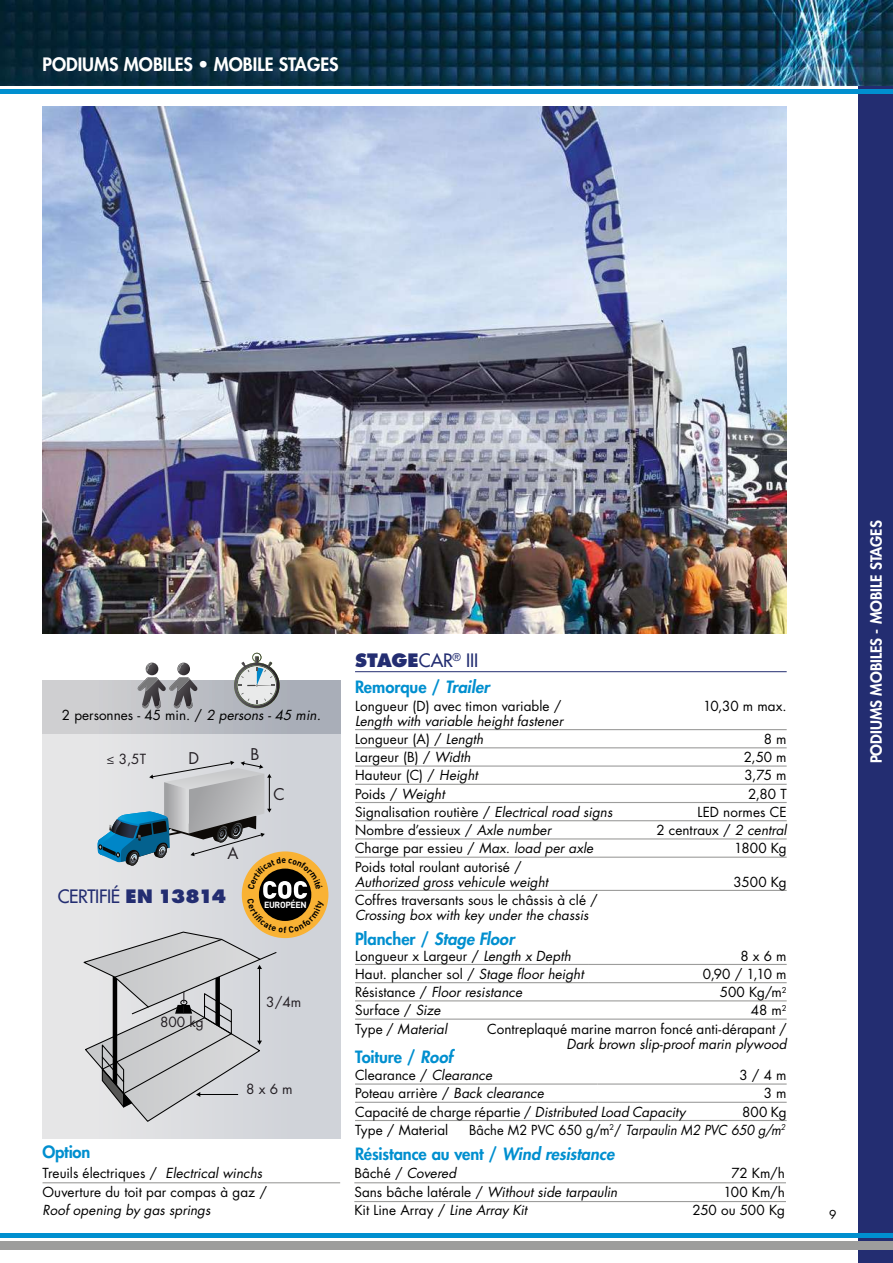
<style>
.page{position:relative;width:893px;height:1263px;background:#fff}
.page>*{position:absolute;margin:0;border:0;box-sizing:border-box;transform-origin:0 0}
.t1{font:18px "Futura";letter-spacing:-.015em;color:#232d71}
.t2{font:800 18px "Futura";color:#fff}
.t3{font:800 16.5px "Futura";letter-spacing:-.01em;color:#008fcf}
.t4{font:italic 800 16.5px "Futura";color:#008fcf}
.t5{font:15.75px "Futura";color:#241f24}
.t6{font:800 15px "Futura";color:#fff}
.t7{font:13.65px "Futura";color:#241f24}
.t8{font:13.5px/18.8px "Futura";letter-spacing:.005em;color:#000}
.t9{font:italic 13.5px "Futura";color:#000}
.t10{font:italic 13.5px "Futura";color:#000;scale:.95 1}
.t11{font:13.5px "Futura";letter-spacing:-.015em;color:#000}
.t12{font:12px "Futura";color:#000}
.t13{font:700 8.85px "DIN";letter-spacing:-.04em;color:#fff}
.s1{font-style:italic}
.s2{font-family:"Myriad Pro"}
.s3{font-weight:800}
.s4{font-style:normal}
</style>
<div class="page">
<div style="left:859px;top:0;width:34px;height:1263px;background:#232d71"></div>
<img style="left:43px;top:106px;width:744px;height:528px">
<div style="left:0;top:89px;width:893px;height:5px;background:#008fcf"></div>
<hr style="left:0;top:1233px;width:893px;height:4px;background:#008fcf">
<div style="left:0;top:1242px;width:893px;height:8px;background:#9d9d9c"></div>
<div style="left:43px;top:681px;width:297px;height:458px;background:linear-gradient(to right,#e9e8e9,#cbcfd5)"></div>
<div style="left:43px;top:681px;width:297px;height:52px;background:linear-gradient(to right,#d5d4d4,#a4a9b4)"></div>
<svg style="left:137px;top:663px;width:61px;height:45px"></svg>
<svg style="left:234px;top:653px;width:46px;height:55px"></svg>
<hr style="left:355px;top:671px;width:432px;height:1px;background:#232d71">
<hr style="left:355px;top:729px;width:285px;height:1px;background:#9d9d9c">
<hr style="left:640px;top:729px;width:147px;height:1px;background:#9d9d9c">
<hr style="left:355px;top:747px;width:285px;height:1px;background:#9d9d9c">
<hr style="left:640px;top:747px;width:147px;height:1px;background:#9d9d9c">
<hr style="left:355px;top:765px;width:285px;height:2px;background:#9d9d9c">
<hr style="left:640px;top:765px;width:147px;height:2px;background:#9d9d9c">
<hr style="left:355px;top:784px;width:285px;height:1px;background:#9d9d9c">
<hr style="left:640px;top:784px;width:147px;height:1px;background:#9d9d9c">
<hr style="left:355px;top:802px;width:285px;height:1px;background:#9d9d9c">
<hr style="left:640px;top:802px;width:147px;height:1px;background:#9d9d9c">
<hr style="left:355px;top:820px;width:285px;height:1px;background:#9d9d9c">
<hr style="left:640px;top:820px;width:147px;height:1px;background:#9d9d9c">
<hr style="left:355px;top:838px;width:285px;height:1px;background:#9d9d9c">
<hr style="left:640px;top:838px;width:147px;height:1px;background:#9d9d9c">
<hr style="left:355px;top:857px;width:285px;height:1px;background:#9d9d9c">
<hr style="left:640px;top:857px;width:147px;height:1px;background:#9d9d9c">
<hr style="left:355px;top:890px;width:285px;height:1px;background:#9d9d9c">
<hr style="left:640px;top:890px;width:147px;height:1px;background:#9d9d9c">
<hr style="left:355px;top:964px;width:234px;height:1px;background:#9d9d9c">
<hr style="left:589px;top:964px;width:198px;height:1px;background:#9d9d9c">
<hr style="left:355px;top:982px;width:234px;height:1px;background:#9d9d9c">
<hr style="left:589px;top:982px;width:198px;height:1px;background:#9d9d9c">
<hr style="left:355px;top:1000px;width:234px;height:1px;background:#9d9d9c">
<hr style="left:589px;top:1000px;width:198px;height:1px;background:#9d9d9c">
<hr style="left:355px;top:1018px;width:234px;height:2px;background:#9d9d9c">
<hr style="left:589px;top:1018px;width:198px;height:2px;background:#9d9d9c">
<hr style="left:355px;top:1083px;width:242px;height:1px;background:#9d9d9c">
<hr style="left:597px;top:1083px;width:190px;height:1px;background:#9d9d9c">
<hr style="left:355px;top:1102px;width:242px;height:1px;background:#9d9d9c">
<hr style="left:597px;top:1102px;width:190px;height:1px;background:#9d9d9c">
<hr style="left:355px;top:1120px;width:242px;height:1px;background:#9d9d9c">
<hr style="left:597px;top:1120px;width:190px;height:1px;background:#9d9d9c">
<hr style="left:354px;top:1182px;width:432px;height:1px;background:#9d9d9c">
<hr style="left:354px;top:1201px;width:432px;height:1px;background:#9d9d9c">
<hr style="left:43px;top:1182px;width:297px;height:1px;background:#9d9d9c">
<img style="left:0;top:0;width:893px;height:85px">
<svg style="left:81px;top:761px;width:243px;height:362px;background:#c2c3c2"></svg>
<h1 class="t2" style="left:43px;top:53px;width:298px">PODIUMS MOBILES • MOBILE STAGES</h1>
<p class="t8" style="left:62px;top:705px;width:260px">2 personnes - 45 min. / <span class="s1">2 persons - 45 min.</span></p>
<p class="t7" style="left:106px;top:749px;width:41px"><span class="s2">≤</span> 3,5T</p>
<p class="t5" style="left:189px;top:747px;width:12px">D</p>
<p class="t5" style="left:250px;top:743px;width:10px">B</p>
<p class="t5" style="left:273px;top:783px;width:13px">C</p>
<p class="t5" style="left:228px;top:843px;width:13px">A</p>
<h1 class="t1" style="left:58px;top:885px;width:170px">CERTIFIÉ <span class="s3">EN 13814</span></h1>
<p class="t13" style="left:264px;top:899px;width:44px">EUROPÉEN</p>
<p class="t7" style="left:160px;top:1013px;width:45px">800 kg</p>
<p class="t7" style="left:266px;top:993px;width:37px">3/4m</p>
<p class="t7" style="left:246px;top:1079px;width:48px">8 x 6 m</p>
<p class="t3" style="left:43px;top:1141px;width:49px">Option</p>
<p class="t8" style="left:43px;top:1163px;width:226px">Treuils électriques / <span class="s1">Electrical winchs<br></span>Ouverture du toit par compas à gaz /</p>
<p class="t9" style="left:43px;top:1201px;width:169px">Roof opening by gas springs</p>
<h1 class="t1" style="left:355px;top:649px;width:125px"><span class="s3">STAGE</span>CAR<sup>®</sup> III</h1>
<p class="t3" style="left:355px;top:677px;width:136px">Remorque / <span class="s1">Trailer</span></p>
<p class="t8" style="left:355px;top:696px;width:208px">Longueur (D) avec timon variable /</p>
<p class="t9" style="left:355px;top:711px;width:210px">Length with variable height fastener</p>
<p class="t8" style="left:703px;top:696px;width:85px">10,30 m max.</p>
<p class="t8" style="left:355px;top:729px;width:130px">Longueur (A) / <span class="s1">Length</span></p>
<p class="t8" style="left:764px;top:729px;width:24px">8 m</p>
<p class="t8" style="left:355px;top:748px;width:117px">Largeur (B) / <span class="s1">Width</span></p>
<p class="t8" style="left:744px;top:748px;width:44px">2,50 m</p>
<p class="t8" style="left:355px;top:766px;width:124px">Hauteur (C) / <span class="s1">Height</span></p>
<p class="t8" style="left:744px;top:766px;width:44px">3,75 m</p>
<p class="t8" style="left:355px;top:784px;width:91px">Poids / <span class="s1">Weight</span></p>
<p class="t8" style="left:748px;top:784px;width:40px">2,80 T</p>
<p class="t8" style="left:355px;top:802px;width:259px">Signalisation routière / <span class="s1">Electrical road signs</span></p>
<p class="t8" style="left:698px;top:802px;width:91px">LED normes CE</p>
<p class="t8" style="left:355px;top:821px;width:198px">Nombre d’essieux / <span class="s1">Axle number</span></p>
<p class="t8" style="left:656px;top:821px;width:132px">2 centraux / <span class="s1">2 central</span></p>
<p class="t8" style="left:355px;top:839px;width:240px">Charge par essieu / <span class="s1">Max. load per axle</span></p>
<p class="t8" style="left:734px;top:839px;width:54px">1800 Kg</p>
<p class="t8" style="left:355px;top:857px;width:168px">Poids total roulant autorisé /</p>
<p class="t9" style="left:355px;top:872px;width:195px">Authorized gross vehicule weight</p>
<p class="t8" style="left:733px;top:872px;width:55px">3500 Kg</p>
<p class="t8" style="left:355px;top:890px;width:244px">Coffres traversants sous le châssis à clé /</p>
<p class="t9" style="left:355px;top:905px;width:235px">Crossing box with key under the chassis</p>
<p class="t4" style="left:355px;top:929px;width:161px"><span class="s4">Plancher /</span> Stage Floor</p>
<p class="t8" style="left:355px;top:946px;width:217px">Longueur x Largeur / <span class="s1">Length x Depth</span></p>
<p class="t8" style="left:740px;top:946px;width:48px">8 x 6 m</p>
<p class="t8" style="left:355px;top:964px;width:230px">Haut. plancher sol / <span class="s1">Stage floor height</span></p>
<p class="t8" style="left:703px;top:964px;width:85px">0,90 / 1,10 m</p>
<p class="t9" style="left:355px;top:983px;width:169px"><span class="s4">Résistance /</span> Floor resistance</p>
<p class="t8" style="left:720px;top:982px;width:68px">500 Kg/m<sup>2</sup></p>
<p class="t8" style="left:355px;top:1001px;width:87px">Surface / <span class="s1">Size</span></p>
<p class="t8" style="left:751px;top:1001px;width:37px">48 m<sup>2</sup></p>
<p class="t9" style="left:355px;top:1019px;width:94px"><span class="s4">Type /</span> Material</p>
<p class="t8" style="left:487px;top:1019px;width:301px">Contreplaqué marine marron foncé anti-dérapant /</p>
<p class="t9" style="left:566px;top:1034px;width:222px">Dark brown slip-proof marin plywood</p>
<p class="t3" style="left:355px;top:1046px;width:99px">Toiture / <span class="s1">Roof</span></p>
<p class="t8" style="left:355px;top:1066px;width:139px">Clearance / <span class="s1">Clearance</span></p>
<p class="t8" style="left:739px;top:1066px;width:49px">3 / 4 m</p>
<p class="t8" style="left:355px;top:1084px;width:190px">Poteau arrière / <span class="s1">Back clearance</span></p>
<p class="t8" style="left:764px;top:1084px;width:24px">3 m</p>
<p class="t8" style="left:355px;top:1102px;width:332px">Capacité de charge répartie / <span class="s1">Distributed Load Capacity</span></p>
<p class="t8" style="left:742px;top:1102px;width:46px">800 Kg</p>
<p class="t8" style="left:355px;top:1120px;width:95px">Type / Material</p>
<p class="t10" style="left:469px;top:1121px;width:334px"><span class="s4">Bâche M2 PVC 650 g/m</span><sup>2</sup><span class="s4">/</span> Tarpaulin M2 PVC 650 g/m<sup>2</sup></p>
<p class="t3" style="left:355px;top:1143px;width:261px">Résistance au vent / <span class="s1">Wind resistance</span></p>
<p class="t9" style="left:354px;top:1164px;width:103px"><span class="s4">Bâché /</span> Covered</p>
<p class="t8" style="left:731px;top:1163px;width:55px">72 Km/h</p>
<p class="t9" style="left:354px;top:1182px;width:265px"><span class="s4">Sans bâche latérale /</span> Without side tarpaulin</p>
<p class="t8" style="left:723px;top:1182px;width:63px">100 Km/h</p>
<p class="t8" style="left:354px;top:1201px;width:174px">Kit Line Array / <span class="s1">Line Array Kit</span></p>
<p class="t11" style="left:692px;top:1201px;width:94px">250 ou 500 Kg</p>
<p class="t6" style="left:867px;top:763px;width:244px;rotate:-90deg">PODIUMS MOBILES - MOBILE STAGES</p>
<p class="t12" style="left:829px;top:1206px;width:9px">9</p>
</div>
